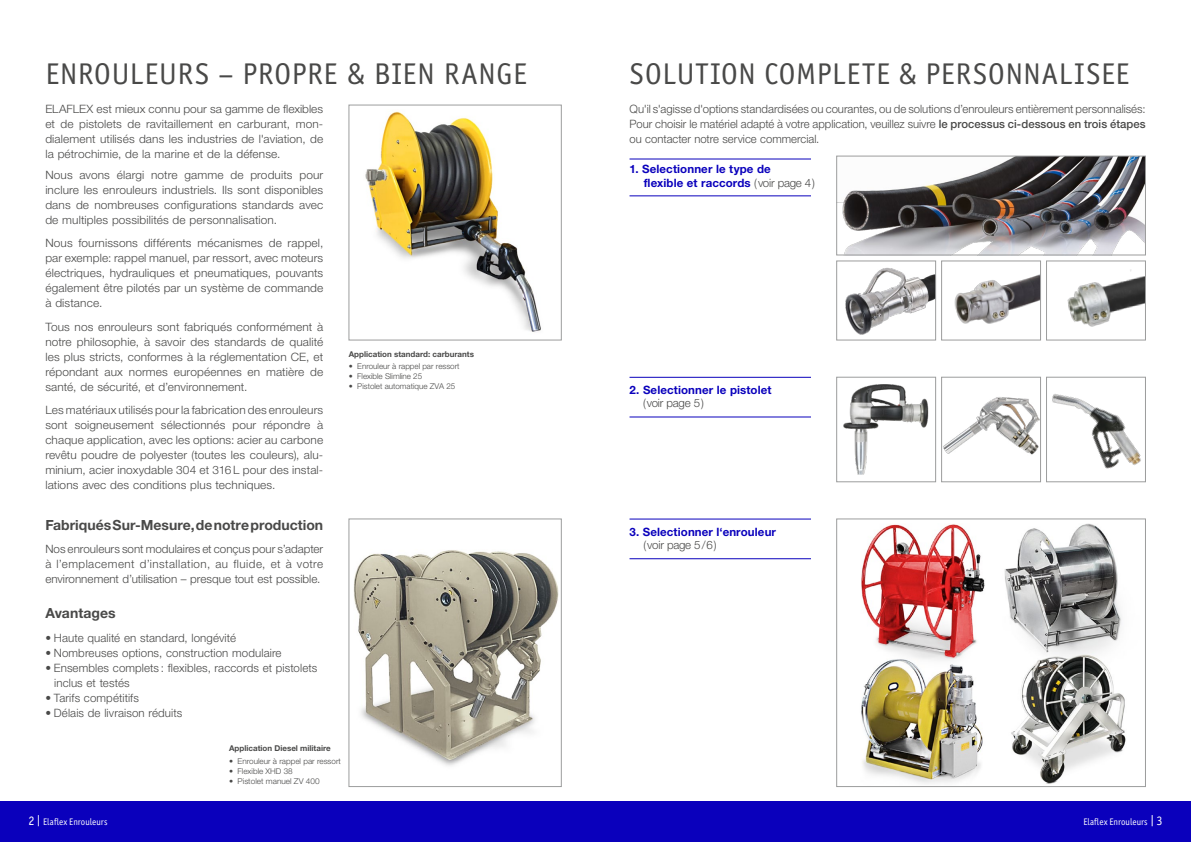
<style>
.page{position:relative;width:1191px;height:842px;background:#fff}
.page>*{position:absolute;margin:0;border:0;box-sizing:border-box;transform-origin:0 0}
.Headline{font:30px "Officina Sans ITC Std";letter-spacing:.03em;color:#494948}
.Longcopy_groß{font:30px "Officina Sans ITC Std";letter-spacing:.03em;color:#494948}
.Longcopy_groß-2{font:700 14px "Helvetica Neue LTW1 G";color:#494948}
.Longcopy_groß-3{font:300 11.5px/15px "Helvetica Neue LTW1 G";letter-spacing:.01em;color:#494948;text-align:justify}
.Longcopy_klein{font:300 11.5px/15px "Helvetica Neue LTW1 G";color:#494948;text-align:justify}
.Subheads_ohne_Versal{font:700 11.5px "Helvetica Neue LTW1 G";letter-spacing:.01em;color:#0a00bc}
.Subheads_ohne_Versal-2{font:300 11.5px "Helvetica Neue LTW1 G";letter-spacing:-.02em;color:#494948}
.t1{font:9.5px "Officina Sans ITC Std";letter-spacing:.01em;color:#fff;scale:.93 1}
.t2{font:300 8px "Helvetica Neue LTW1 G";color:#494948}
.t3{font:700 8px "Helvetica Neue LTW1 G";color:#494948}
.s1{font-weight:500}
.s2{font-weight:300;color:#494948}
.s3{font-size:13px}
</style>
<div class="page">
<div style="left:0;top:801px;width:1191px;height:41px;background:#0a00bc"></div>
<img style="left:861px;top:523px;width:265px;height:261px">
<div style="left:836px;top:519px;width:309px;height:268px;border:1px solid #9c9d9d"></div>
<img style="left:838px;top:158px;width:305px;height:95px">
<div style="left:836px;top:156px;width:309px;height:99px;border:1px solid #9c9d9d"></div>
<img style="left:843px;top:384px;width:86px;height:91px">
<div style="left:836px;top:377px;width:99px;height:105px;border:1px solid #9c9d9d"></div>
<img style="left:845px;top:267px;width:88px;height:68px">
<div style="left:836px;top:261px;width:99px;height:79px;border:1px solid #9c9d9d"></div>
<img style="left:943px;top:397px;width:95px;height:58px">
<div style="left:941px;top:377px;width:99px;height:105px;border:1px solid #9c9d9d"></div>
<img style="left:954px;top:275px;width:84px;height:49px">
<div style="left:941px;top:261px;width:99px;height:79px;border:1px solid #9c9d9d"></div>
<img style="left:1067px;top:269px;width:76px;height:58px">
<div style="left:1046px;top:261px;width:99px;height:79px;border:1px solid #9c9d9d"></div>
<img style="left:1052px;top:394px;width:89px;height:75px">
<div style="left:1046px;top:377px;width:99px;height:105px;border:1px solid #9c9d9d"></div>
<img style="left:365px;top:111px;width:176px;height:221px">
<div style="left:349px;top:105px;width:212px;height:235px;border:1px solid #9c9d9d"></div>
<img style="left:353px;top:550px;width:206px;height:216px">
<div style="left:349px;top:519px;width:212px;height:268px;border:1px solid #9c9d9d"></div>
<hr style="left:629px;top:159px;width:182px;height:1px;background:#0a00bc">
<hr style="left:629px;top:196px;width:182px;height:1px;background:#0a00bc">
<hr style="left:629px;top:519px;width:182px;height:1px;background:#0a00bc">
<hr style="left:629px;top:558px;width:182px;height:1px;background:#0a00bc">
<hr style="left:629px;top:377px;width:182px;height:1px;background:#0a00bc">
<hr style="left:629px;top:417px;width:182px;height:1px;background:#0a00bc">
<p class="Longcopy_groß" style="left:45px;top:57px;width:483px">ENROULEURS – PROPRE &amp; BIEN RANGE</p>
<p class="Headline" style="left:629px;top:57px;width:501px">SOLUTION COMPLETE &amp; PERSONNALISEE</p>
<p class="Longcopy_groß-3" style="left:45px;top:101px;width:279px">ELAFLEX est mieux connu pour sa gamme de flexibles et de pistolets de ravitaillement en carburant, mon&shy;dialement utilisés dans les industries de l'aviation, de la pétrochimie, de la marine et de la défense.</p>
<p class="Longcopy_groß-3" style="left:45px;top:167px;width:279px">Nous avons élargi notre gamme de produits pour inclure les enrouleurs industriels. Ils sont disponibles dans de nombreuses configurations standards avec de multiples possibilités de personnalisation.</p>
<p class="Longcopy_groß-3" style="left:45px;top:236px;width:279px">Nous fournissons différents mécanismes de rappel, par exemple: rappel manuel, par ressort, avec moteurs électriques, hydrauliques et pneumatiques, pouvants également être pilotés par un système de commande à distance.</p>
<p class="Longcopy_groß-3" style="left:45px;top:319px;width:279px">Tous nos enrouleurs sont fabriqués conformément à notre philosophie, à savoir des standards de qualité les plus stricts, conformes à la réglementation CE, et répondant aux normes européennes en matière de santé, de sécurité, et d’environnement.</p>
<p class="Longcopy_groß-3" style="left:45px;top:403px;width:279px;text-align:left">Les matériaux utilisés pour la fabrication des enrouleurs sont soigneusement sélectionnés pour répondre à chaque application, avec les options: acier au carbone revêtu poudre de polyester (toutes les couleurs), alu&shy;minium, acier inoxydable 304 et 316 L pour des instal&shy;lations avec des conditions plus techniques.</p>
<p class="Longcopy_groß-2" style="left:45px;top:516px;width:279px">Fabriqués Sur-Mesure, de notre production</p>
<p class="Longcopy_groß-3" style="left:45px;top:541px;width:279px">Nos enrouleurs sont modulaires et conçus pour s’adapter à l’emplacement d’installation, au fluide, et à votre environnement d’utilisation – presque tout est possible.</p>
<p class="Longcopy_groß-2" style="left:45px;top:604px;width:72px">Avantages</p>
<p class="Longcopy_groß-3" style="left:45px;top:630px;width:192px">• Haute qualité en standard, longévité</p>
<p class="Longcopy_groß-3" style="left:45px;top:645px;width:238px">• Nombreuses options, construction modulaire</p>
<p class="Longcopy_groß-3" style="left:54px;top:660px;width:265px;text-indent:-9px">• Ensembles complets : flexibles, raccords et pistolets inclus et testés</p>
<p class="Longcopy_groß-3" style="left:45px;top:690px;width:95px">• Tarifs compétitifs</p>
<p class="Longcopy_groß-3" style="left:45px;top:705px;width:138px">• Délais de livraison réduits</p>
<p class="t3" style="left:349px;top:349px;width:127px">Application standard: carburants</p>
<p class="t2" style="left:349px;top:362px;width:112px">• Enrouleur à rappel par ressort</p>
<p class="t2" style="left:349px;top:372px;width:75px">• Flexible Slimline 25</p>
<p class="t2" style="left:349px;top:382px;width:108px">• Pistolet automatique ZVA 25</p>
<p class="t3" style="left:229px;top:743px;width:103px">Application Diesel militaire</p>
<p class="t2" style="left:229px;top:756px;width:113px">• Enrouleur à rappel par ressort</p>
<p class="t2" style="left:229px;top:766px;width:65px">• Flexible XHD 38</p>
<p class="t2" style="left:229px;top:776px;width:92px">• Pistolet manuel ZV 400</p>
<p class="Longcopy_klein" style="left:629px;top:101px;width:517px">Qu'il s'agisse d'options standardisées ou courantes, ou de solutions d’enrouleurs entièrement personnalisés:<br>Pour choisir le matériel adapté à votre application, veuillez suivre <span class="s1">le processus ci-dessous en trois étapes </span>ou contacter notre service commercial.</p>
<p class="Subheads_ohne_Versal" style="left:629px;top:161px;width:143px">1. Selectionner le type de</p>
<p class="Subheads_ohne_Versal" style="left:643px;top:175px;width:173px">flexible et raccords <span class="s2">(voir page 4)</span></p>
<p class="Subheads_ohne_Versal" style="left:629px;top:383px;width:143px">2. Selectionner le pistolet</p>
<p class="Subheads_ohne_Versal-2" style="left:643px;top:396px;width:62px">(voir page 5)</p>
<p class="Subheads_ohne_Versal" style="left:629px;top:524px;width:148px">3. Selectionner l‘enrouleur</p>
<p class="Subheads_ohne_Versal-2" style="left:643px;top:538px;width:75px">(voir page 5/6)</p>
<p class="t1" style="left:28px;top:816px;width:87px"><span class="s3">2 |</span> Elaflex Enrouleurs</p>
<p class="t1" style="left:1083px;top:816px;width:87px">Elaflex Enrouleurs <span class="s3">| 3</span></p>
</div>
